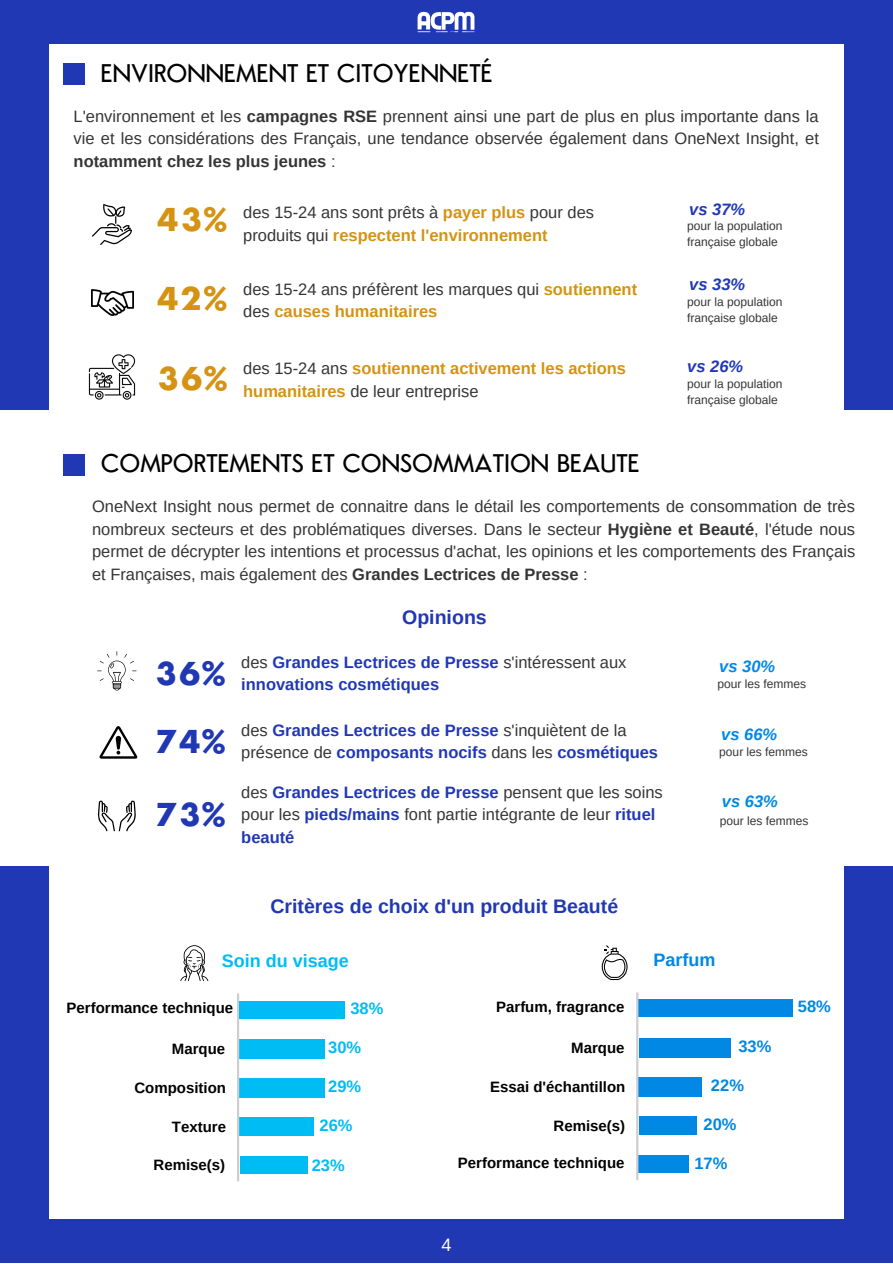
<style>
.page{position:relative;width:893px;height:1264px;background:#fff}
.page>*{position:absolute;margin:0;border:0;box-sizing:border-box;transform-origin:0 0}
.t1{font:700 33px "Semplicita";color:#d49313}
.t2{font:700 33px "Semplicita";color:#2038b4}
.t3{font:500 25.5px "Semplicita";color:#000}
.t4{font:700 19.5px "Arimo";color:#2038b4}
.t5{font:700 18px "Arimo";color:#00bcf4}
.t6{font:700 18px "Arimo";color:#0088e4}
.t7{font:18px "Arimo";color:#fff}
.t8{font:16.5px/22.5px "Arimo";color:#353535}
.t9{font:700 16.5px/22.5px "Arimo";color:#2038b4}
.t10{font:700 16.5px/22.5px "Arimo";color:#d49313}
.t11{font:italic 700 16.5px "Arimo";color:#2038b4}
.t12{font:italic 700 16.5px "Arimo";color:#0088e4}
.t13{font:700 16.5px "Arimo";color:#00bcf4}
.t14{font:700 16.5px "Arimo";color:#0088e4}
.t15{font:700 15px "Arimo";color:#000}
.t16{font:12px/16px "Arimo";color:#353535}
.s1{font-weight:700}
.s2{font-weight:700;color:#d49313}
.s3{font-weight:400;color:#353535}
.s4{font-weight:700;color:#2038b4}
</style>
<div class="page">
<div style="left:0;top:0;width:892px;height:1262px;background:#2038b4"></div>
<div style="left:49px;top:45px;width:794px;height:1173px;background:#fff"></div>
<img style="left:405px;top:11px;width:81px;height:34px">
<div style="left:63px;top:64px;width:22px;height:21px;background:#2038b4"></div>
<div style="left:0;top:410px;width:57px;height:455px;background:#fff"></div>
<div style="left:837px;top:410px;width:55px;height:455px;background:#fff"></div>
<div style="left:63px;top:454px;width:22px;height:21px;background:#2038b4"></div>
<img style="left:92px;top:205px;width:39px;height:39px">
<img style="left:88px;top:354px;width:48px;height:46px">
<img style="left:91px;top:289px;width:42px;height:27px">
<svg style="left:98px;top:800px;width:38px;height:31px"></svg>
<svg style="left:97px;top:651px;width:39px;height:39px"></svg>
<svg style="left:99px;top:726px;width:38px;height:32px"></svg>
<div style="left:239px;top:1039px;width:86px;height:19px;background:#00bcf4"></div>
<div style="left:239px;top:1078px;width:86px;height:19px;background:#00bcf4"></div>
<div style="left:239px;top:1117px;width:75px;height:18px;background:#00bcf4"></div>
<div style="left:239px;top:1156px;width:68px;height:17px;background:#00bcf4"></div>
<hr style="left:237px;top:993px;width:2px;height:188px;background:#d1cdcd">
<svg style="left:180px;top:945px;width:28px;height:36px"></svg>
<div style="left:638px;top:999px;width:154px;height:17px;background:#0088e4"></div>
<div style="left:639px;top:1038px;width:91px;height:18px;background:#0088e4"></div>
<div style="left:638px;top:1077px;width:64px;height:19px;background:#0088e4"></div>
<div style="left:638px;top:1116px;width:58px;height:18px;background:#0088e4"></div>
<div style="left:638px;top:1155px;width:51px;height:17px;background:#0088e4"></div>
<hr style="left:636px;top:992px;width:2px;height:188px;background:#d1cdcd">
<svg style="left:601px;top:945px;width:26px;height:35px"></svg>
<div style="left:239px;top:1001px;width:106px;height:17px;background:#00bcf4"></div>
<p class="t3" style="left:101px;top:63px;width:393px">ENVIRONNEMENT ET CITOYENNETÉ</p>
<p class="t8" style="left:74px;top:105px;width:746px;text-align:justify">L'environnement et les <span class="s1">campagnes RSE</span> prennent ainsi une part de plus en plus importante dans la vie et les considérations des Français, une tendance observée également dans OneNext Insight, et <span class="s1">notamment chez les plus jeunes</span> :</p>
<p class="t1" style="left:156px;top:206px;width:72px">43%</p>
<p class="t8" style="left:243px;top:201px;width:352px">des 15-24 ans sont prêts à <span class="s2">payer plus</span> pour des produits qui <span class="s2">respectent l'environnement</span></p>
<p class="t11" style="left:689px;top:200px;width:57px">vs 37%</p>
<p class="t16" style="left:687px;top:218px;width:97px">pour la population française globale</p>
<p class="t1" style="left:156px;top:285px;width:72px">42%</p>
<p class="t8" style="left:243px;top:277px;width:395px">des 15-24 ans préfèrent les marques qui <span class="s2">soutiennent </span>des <span class="s2">causes humanitaires</span></p>
<p class="t1" style="left:156px;top:365px;width:72px">36%</p>
<p class="t10" style="left:243px;top:357px;width:384px"><span class="s3">des 15-24 ans</span> soutiennent activement les actions humanitaires <span class="s3">de leur entreprise</span></p>
<p class="t11" style="left:689px;top:275px;width:57px">vs 33%</p>
<p class="t16" style="left:687px;top:294px;width:97px">pour la population française globale</p>
<p class="t11" style="left:687px;top:357px;width:57px">vs 26%</p>
<p class="t16" style="left:687px;top:375px;width:97px">pour la population française globale</p>
<p class="t3" style="left:101px;top:453px;width:540px">COMPORTEMENTS ET CONSOMMATION BEAUTE</p>
<p class="t8" style="left:92px;top:495px;width:764px;text-align:justify">OneNext Insight nous permet de connaitre dans le détail les comportements de consommation de très nombreux secteurs et des problématiques diverses. Dans le secteur <span class="s1">Hygiène et Beauté</span>, l'étude nous permet de décrypter les intentions et processus d'achat, les opinions et les comportements des Français et Françaises, mais également des <span class="s1">Grandes Lectrices de Presse</span> :</p>
<p class="t4" style="left:402px;top:606px;width:86px">Opinions</p>
<p class="t2" style="left:154px;top:659px;width:72px">36%</p>
<p class="t9" style="left:241px;top:650px;width:386px"><span class="s3">des</span> Grandes Lectrices de Presse <span class="s3">s'intéressent aux </span>innovations cosmétiques</p>
<p class="t12" style="left:719px;top:657px;width:57px">vs 30%</p>
<p class="t16" style="left:717px;top:676px;width:90px">pour les femmes</p>
<p class="t2" style="left:154px;top:728px;width:72px">74%</p>
<p class="t9" style="left:241px;top:718px;width:418px"><span class="s3">des</span> Grandes Lectrices de Presse <span class="s3">s'inquiètent de la présence de</span> composants nocifs <span class="s3">dans les</span> cosmétiques</p>
<p class="t2" style="left:154px;top:801px;width:72px">73%</p>
<p class="t8" style="left:241px;top:780px;width:423px">des <span class="s4">Grandes Lectrices de Presse</span> pensent que les soins pour les <span class="s4">pieds/mains</span> font partie intégrante de leur <span class="s4">rituel beauté</span></p>
<p class="t4" style="left:270px;top:895px;width:349px">Critères de choix d'un produit Beauté</p>
<p class="t12" style="left:721px;top:724px;width:57px">vs 66%</p>
<p class="t16" style="left:719px;top:743px;width:90px">pour les femmes</p>
<p class="t12" style="left:721px;top:792px;width:57px">vs 63%</p>
<p class="t16" style="left:720px;top:813px;width:90px">pour les femmes</p>
<p class="t5" style="left:222px;top:951px;width:128px">Soin du visage</p>
<p class="t15" style="left:67px;top:999px;width:168px">Performance technique</p>
<p class="t15" style="left:172px;top:1040px;width:55px">Marque</p>
<p class="t15" style="left:134px;top:1079px;width:93px">Composition</p>
<p class="t15" style="left:172px;top:1118px;width:56px">Texture</p>
<p class="t15" style="left:153px;top:1155px;width:73px">Remise(s)</p>
<p class="t13" style="left:350px;top:999px;width:34px">38%</p>
<p class="t13" style="left:328px;top:1038px;width:34px">30%</p>
<p class="t13" style="left:328px;top:1077px;width:34px">29%</p>
<p class="t13" style="left:319px;top:1116px;width:34px">26%</p>
<p class="t13" style="left:312px;top:1155px;width:34px">23%</p>
<p class="t15" style="left:496px;top:998px;width:130px">Parfum, fragrance</p>
<p class="t15" style="left:571px;top:1039px;width:55px">Marque</p>
<p class="t15" style="left:490px;top:1078px;width:137px">Essai d'échantillon</p>
<p class="t15" style="left:553px;top:1117px;width:73px">Remise(s)</p>
<p class="t15" style="left:458px;top:1154px;width:168px">Performance technique</p>
<p class="t7" style="left:441px;top:1234px;width:11px">4</p>
<p class="t6" style="left:653px;top:950px;width:63px">Parfum</p>
<p class="t14" style="left:738px;top:1037px;width:34px">33%</p>
<p class="t14" style="left:711px;top:1076px;width:34px">22%</p>
<p class="t14" style="left:703px;top:1115px;width:34px">20%</p>
<p class="t14" style="left:694px;top:1154px;width:34px">17%</p>
<p class="t14" style="left:797px;top:997px;width:34px">58%</p>
</div>
